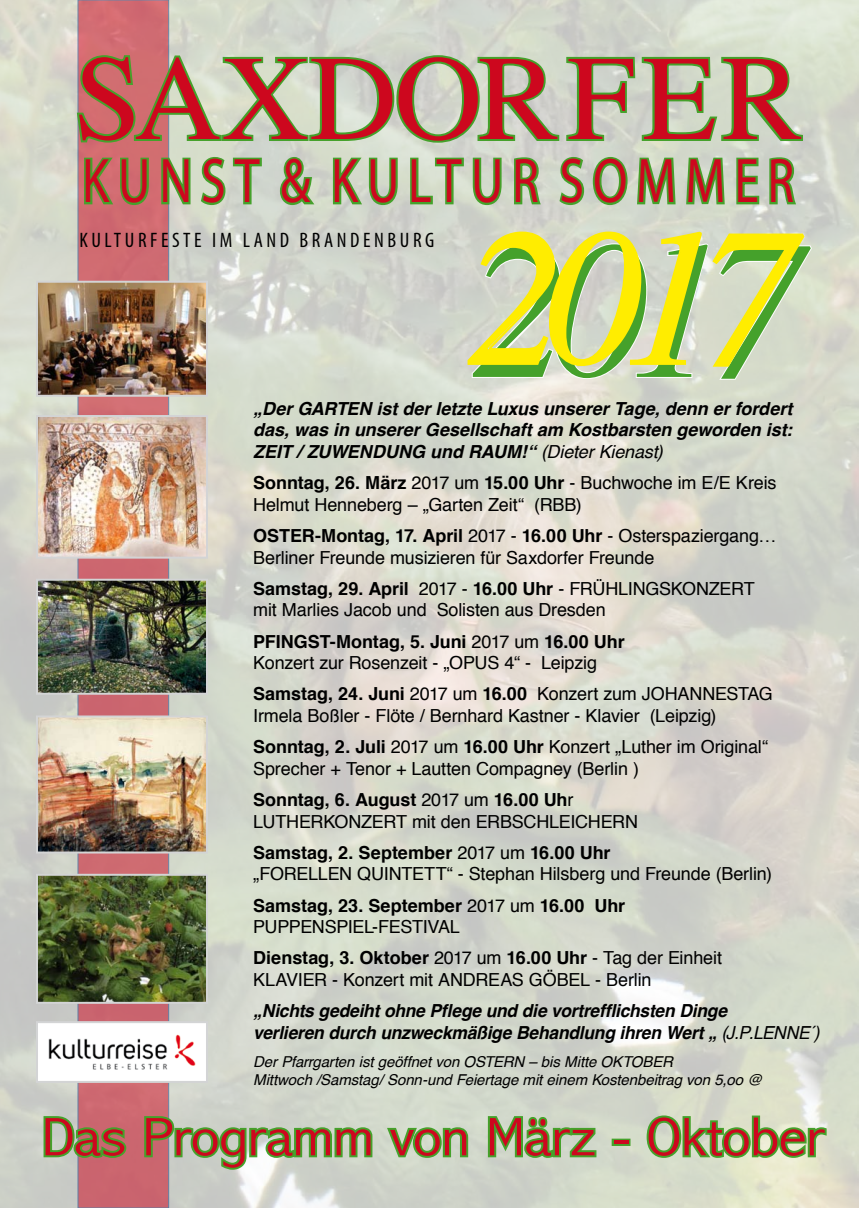
<style>
.page{position:relative;width:859px;height:1208px;background:#fff}
.page>*{position:absolute;margin:0;border:0;box-sizing:border-box;transform-origin:0 0}
.t1{font:italic 194px "Times";color:#ffed00}
.t2{font:121px "Times";color:#cd071e}
.t3{font:63.4px "Myriad Pro";letter-spacing:.18em;color:#cd071e;scale:.79 1}
.t4{font:300 condensed 54.6px "Abadi";letter-spacing:-.015em;color:#cd071e;scale:1.26 1}
.t5{font:condensed 21px "Myriad Pro";letter-spacing:.17em;color:#000}
.t6{font:18px/21.6px "Helvetica";letter-spacing:-.01em;color:#000}
.t7{font:italic 700 18px/21.6px "Helvetica";letter-spacing:-.01em;color:#000;text-align:justify}
.t8{font:700 18px/21.6px "Helvetica";color:#000}
.t9{font:italic 15px/18px "Helvetica";letter-spacing:-.005em;color:#000}
.s1{font-weight:400}
.s2{font-weight:700}
</style>
<div class="page">
<div style="left:77px;top:0;width:92px;height:1208px;background:#ce6970"></div>
<svg style="left:84px;top:157px;width:65px;height:48px"></svg>
<svg style="left:161px;top:154px;width:103px;height:54px;background:#9cc18c"></svg>
<svg style="left:278px;top:155px;width:38px;height:53px;background:#8dbb7d"></svg>
<svg style="left:331px;top:156px;width:69px;height:51px;background:#93bf83"></svg>
<svg style="left:408px;top:156px;width:96px;height:51px;background:#a0c591"></svg>
<svg style="left:512px;top:155px;width:32px;height:51px;background:#8ab979"></svg>
<svg style="left:556px;top:155px;width:122px;height:52px;background:#95bf86"></svg>
<svg style="left:684px;top:156px;width:43px;height:51px;background:#81b86f"></svg>
<svg style="left:734px;top:156px;width:27px;height:50px"></svg>
<svg style="left:767px;top:155px;width:32px;height:51px;background:#87b878"></svg>
<svg style="left:75px;top:52px;width:730px;height:93px;background:#aec09a"></svg>
<svg style="left:466px;top:230px;width:347px;height:151px;background:#dbddbf"></svg>
<svg style="left:42px;top:1114px;width:85px;height:46px"></svg>
<svg style="left:144px;top:1113px;width:230px;height:58px;background:#9dbb8c"></svg>
<svg style="left:384px;top:1124px;width:86px;height:39px;background:#93c083"></svg>
<svg style="left:486px;top:1097px;width:112px;height:63px;background:#9dc28f"></svg>
<div style="left:612px;top:1138px;width:18px;height:8px;border:4px solid #45a12b"></div>
<svg style="left:645px;top:1113px;width:184px;height:48px;background:#9ac485"></svg>
<img style="left:35px;top:414px;width:174px;height:145px">
<img style="left:35px;top:280px;width:174px;height:118px">
<img style="left:35px;top:714px;width:174px;height:140px">
<img style="left:35px;top:872px;width:174px;height:132px">
<img style="left:35px;top:578px;width:174px;height:117px">
<svg style="left:35px;top:1020px;width:174px;height:64px"></svg>
<h2 class="t2" style="left:74px;top:-15px;width:730px">SAXDORFER</h2>
<h3 class="t3" style="left:82px;top:142px;width:903px">KUNST &amp; KULTUR SOMMER</h3>
<p class="t5" style="left:79px;top:227px;width:356px">KULTURFESTE IM LAND BRANDENBURG</p>
<h1 class="t1" style="left:466px;top:130px;width:331px">2017</h1>
<p class="t7" style="left:253px;top:398px;width:541px">„Der GARTEN ist der letzte Luxus unserer Tage, denn er fordert das, was in unserer Gesellschaft am Kostbarsten geworden ist:<br>ZEIT / ZUWENDUNG und RAUM!“ <span class="s1">(Dieter Kienast)</span></p>
<p class="t6" style="left:253px;top:472px;width:525px"><span class="s2">Sonntag, 26. März</span> 2017 um <span class="s2">15.00 Uhr</span> - Buchwoche im E/E Kreis<br>Helmut Henneberg – „Garten Zeit“ (RBB)</p>
<p class="t6" style="left:253px;top:525px;width:525px"><span class="s2">OSTER-Montag, 17. April</span> 2017 - <span class="s2">16.00 Uhr</span> - Osterspaziergang…<br>Berliner Freunde musizieren für Saxdorfer Freunde</p>
<p class="t6" style="left:253px;top:578px;width:503px"><span class="s2">Samstag, 29. April</span> 2017 - <span class="s2">16.00 Uhr</span> - FRÜHLINGSKONZERT mit Marlies Jacob und Solisten aus Dresden</p>
<p class="t6" style="left:253px;top:631px;width:373px"><span class="s2">PFINGST-Montag, 5. Juni</span> 2017 um <span class="s2">16.00 Uhr<br></span>Konzert zur Rosenzeit - „OPUS 4“ - Leipzig</p>
<p class="t6" style="left:253px;top:684px;width:521px"><span class="s2">Samstag, 24. Juni</span> 2017 um <span class="s2">16.00</span> Konzert zum JOHANNESTAG<br>Irmela Boßler - Flöte / Bernhard Kastner - Klavier (Leipzig)</p>
<p class="t6" style="left:253px;top:736px;width:516px"><span class="s2">Sonntag, 2. Juli</span> 2017 um <span class="s2">16.00 Uhr</span> Konzert „Luther im Original“<br>Sprecher + Tenor + Lautten Compagney (Berlin )</p>
<p class="t6" style="left:253px;top:789px;width:386px"><span class="s2">Sonntag, 6. August</span> 2017 um <span class="s2">16.00 Uh</span>r<br>LUTHERKONZERT mit den ERBSCHLEICHERN</p>
<p class="t6" style="left:253px;top:842px;width:520px"><span class="s2">Samstag, 2. September</span> 2017 um <span class="s2">16.00 Uhr<br></span>„FORELLEN QUINTETT“ - Stephan Hilsberg und Freunde (Berlin)</p>
<p class="t8" style="left:253px;top:894px;width:374px">Samstag, 23. September <span class="s1">2017 um</span> 16.00 Uhr<br><span class="s1">PUPPENSPIEL-FESTIVAL</span></p>
<p class="t6" style="left:253px;top:948px;width:470px"><span class="s2">Dienstag, 3. Oktober</span> 2017 um <span class="s2">16.00 Uhr</span> - Tag der Einheit<br>KLAVIER - Konzert mit ANDREAS GÖBEL - Berlin</p>
<p class="t7" style="left:253px;top:1000px;width:568px">„Nichts gedeiht ohne Pflege und die vortrefflichsten Dinge<br>verlieren durch unzweckmäßige Behandlung ihren Wert „ <span class="s1">(J.P.LENNE´)</span></p>
<p class="t9" style="left:253px;top:1052px;width:511px">Der Pfarrgarten ist geöffnet von OSTERN – bis Mitte OKTOBER<br>Mittwoch /Samstag/ Sonn-und Feiertage mit einem Kostenbeitrag von 5,oo @</p>
<h3 class="t4" style="left:41px;top:1105px;width:623px">Das Programm von März - Oktober</h3>
</div>
